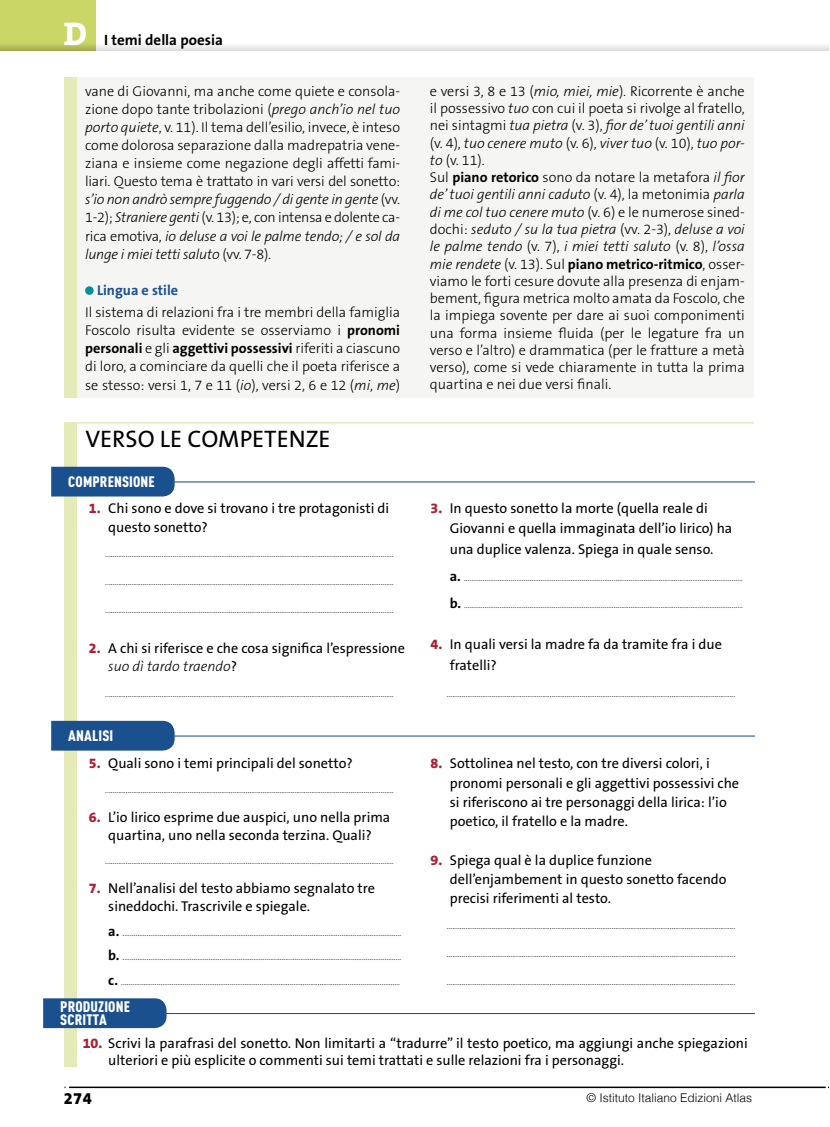
<style>
.page{position:relative;width:830px;height:1127px;background:#fff}
.page>*{position:absolute;margin:0;border:0;box-sizing:border-box;transform-origin:0 0}
.t1{font:24px "The Sans B5 Plain";color:#000}
.t2{font:800 16.5px "The Sans B8";color:#000}
.t3{font:900 condensed 15px/13.5px "DIN Pro";letter-spacing:.01em;color:#fff}
.t4{font:700 15px "The Sans B7";color:#000}
.t5{font:300 14.25px/17.2px "The Sans B3";color:#000;text-align:justify}
.t6{font:14.25px/19.2px "The Sans B5 Plain";color:#000}
.t7{font:300 12px "Helvetica";color:#000}
.t8{font:300 9px "The Sans B3";color:#000}
.s1{font-family:"The Serif B8";font-weight:800;font-size:33px;color:#fff}
.s2{font-style:italic}
.s3{font-family:"The Sans B7";font-weight:700;color:#1b508e}
.s4{font-family:"The Sans B7";font-weight:700}
.s5{font-family:"The Sans B8";font-weight:800;color:#a91f35}
.s6{font-family:"The Sans B3";font-weight:300;font-style:italic}
.s7{font-family:"The Sans B7";font-weight:700;font-size:14.25px}
</style>
<div class="page">
<div style="left:64px;top:77px;width:13px;height:321px;background:#e5ebb8"></div>
<div style="left:77px;top:77px;width:676px;height:321px;background:#f5f5f3"></div>
<div style="left:85px;top:286px;width:9px;height:9px;background:#008da2;border-radius:50%"></div>
<div style="left:64px;top:422px;width:13px;height:644px;background:#e5ebb8"></div>
<hr style="left:123px;top:481px;width:631px;height:1px;background:#1b508e">
<div style="left:51px;top:467px;width:123px;height:29px;background:#1b508e"></div>
<hr style="left:123px;top:1013px;width:631px;height:1px;background:#1b508e">
<div style="left:43px;top:998px;width:123px;height:30px;background:#1b508e"></div>
<hr style="left:123px;top:735px;width:631px;height:1px;background:#1b508e">
<div style="left:51px;top:721px;width:123px;height:29px;background:#1b508e"></div>
<hr style="left:64px;top:422px;width:689px;height:2px;background:#e5ebb8">
<hr style="left:69px;top:1086px;width:756px;height:2px;background:#000">
<div style="left:96px;top:43px;width:732px;height:8px;background:#ececec"></div>
<div style="left:0;top:0;width:96px;height:51px;background:#cad666"></div>
<svg style="left:0;top:45px;width:96px;height:6px"></svg>
<h3 class="t4" style="left:64px;top:32px;width:160px"><span class="s1">D</span> I temi della poesia</h3>
<p class="t5" style="left:85px;top:83px;width:316px;line-height:18.1px">vane di Giovanni, ma anche come quiete e consola&shy;zione dopo tante tribolazioni (<span class="s2">prego anch’io nel tuo porto quiete</span>, v. 11). Il tema dell’esilio, invece, è inteso come dolorosa separazione dalla madrepatria vene&shy;ziana e insieme come negazione degli affetti fami&shy;liari. Questo tema è trattato in vari versi del sonetto: <span class="s2">s’io non andrò sempre fuggendo / di gente in gente</span> (vv.<br>1-2); <span class="s2">Straniere genti</span> (v. 13); e, con intensa e dolente ca&shy;rica emotiva, <span class="s2">io deluse a voi le palme tendo; / e sol da lunge i miei tetti saluto</span> (vv. 7-8).</p>
<p class="t5" style="left:85px;top:280px;width:316px;line-height:22.4px;text-indent:12px"><span class="s3">Lingua e stile<br></span>Il sistema di relazioni fra i tre membri della famiglia</p>
<p class="t5" style="left:85px;top:322px;width:316px;line-height:18.1px">Foscolo risulta evidente se osserviamo i <span class="s4">pronomi personali</span> e gli <span class="s4">aggettivi possessivi</span> riferiti a ciascuno di loro, a cominciare da quelli che il poeta riferisce a se stesso: versi 1, 7 e 11 (<span class="s2">io</span>), versi 2, 6 e 12 (<span class="s2">mi</span>, <span class="s2">me</span>)</p>
<p class="t1" style="left:85px;top:427px;width:247px">VERSO LE COMPETENZE</p>
<p class="t3" style="left:68px;top:475px;width:88px">COMPRENSIONE</p>
<p class="t6" style="left:108px;top:499px;width:282px;text-indent:-19px"><span class="s5">1.</span> Chi sono e dove si trovano i tre protagonisti di questo sonetto?</p>
<p class="t8" style="left:105px;top:550px;width:290px">..........................................................................................................................................................</p>
<p class="t8" style="left:105px;top:577px;width:290px">..........................................................................................................................................................</p>
<p class="t8" style="left:105px;top:605px;width:290px">..........................................................................................................................................................</p>
<p class="t6" style="left:108px;top:639px;width:298px;text-indent:-19px"><span class="s5">2.</span> A chi si riferisce e che cosa significa l’espressione <span class="s6">suo dì tardo traendo</span>?</p>
<p class="t8" style="left:105px;top:689px;width:290px">..........................................................................................................................................................</p>
<p class="t3" style="left:68px;top:729px;width:46px">ANALISI</p>
<p class="t6" style="left:89px;top:755px;width:265px"><span class="s5">5.</span> Quali sono i temi principali del sonetto?</p>
<p class="t8" style="left:105px;top:785px;width:290px">..........................................................................................................................................................</p>
<p class="t6" style="left:89px;top:808px;width:303px;line-height:18px;text-align:center"><span class="s5">6.</span> L’io lirico esprime due auspici, uno nella prima quartina, uno nella seconda terzina. Quali?</p>
<p class="t8" style="left:105px;top:857px;width:290px">..........................................................................................................................................................</p>
<p class="t6" style="left:108px;top:880px;width:268px;line-height:18px;text-indent:-19px"><span class="s5">7.</span> Nell’analisi del testo abbiamo segnalato tre sineddochi. Trascrivile e spiegale.</p>
<p class="t8" style="left:108px;top:928px;width:294px"><span class="s7">a.</span> .……………………………………………………………………...........................................………………………</p>
<p class="t8" style="left:108px;top:953px;width:294px"><span class="s7">b.</span> .……………………………………………………………………...........................................………………………</p>
<p class="t8" style="left:108px;top:977px;width:293px"><span class="s7">c.</span> .……………………………………………………………………...........................................………………………</p>
<p class="t3" style="left:60px;top:999px;width:71px">PRODUZIONE<br>SCRITTA</p>
<p class="t5" style="left:429px;top:83px;width:316px;text-align:left">e versi 3, 8 e 13 (<span class="s2">mio, miei, mie</span>). Ricorrente è anche il possessivo <span class="s2">tuo</span> con cui il poeta si rivolge al fratello, nei sintagmi <span class="s2">tua pietra</span> (v. 3), <span class="s2">fior de’ tuoi gentili anni </span>(v. 4), <span class="s2">tuo cenere muto</span> (v. 6), <span class="s2">viver tuo</span> (v. 10), <span class="s2">tuo por&shy;to</span> (v. 11).<br>Sul <span class="s4">piano retorico</span> sono da notare la metafora <span class="s2">il fior de’ tuoi gentili anni caduto</span> (v. 4), la metonimia <span class="s2">parla di me col tuo cenere muto</span> (v. 6) e le numerose sined&shy;dochi: <span class="s2">seduto / su la tua pietra</span> (vv. 2-3), <span class="s2">deluse a voi le palme tendo</span> (v. 7), <span class="s2">i miei tetti saluto</span> (v. 8), <span class="s2">l’ossa mie rendete</span> (v. 13). Sul <span class="s4">piano metrico-ritmico</span>, osser&shy;viamo le forti cesure dovute alla presenza di enjam&shy;bement, figura metrica molto amata da Foscolo, che la impiega sovente per dare ai suoi componimenti una forma insieme fluida (per le legature fra un verso e l’altro) e drammatica (per le fratture a metà verso), come si vede chiaramente in tutta la prima quartina e nei due versi finali.</p>
<p class="t6" style="left:449px;top:499px;width:284px;line-height:20.5px;text-indent:-19px"><span class="s5">3.</span> In questo sonetto la morte (quella reale di<br>Giovanni e quella immaginata dell’io lirico) ha una duplice valenza. Spiega in quale senso.</p>
<p class="t8" style="left:449px;top:573px;width:294px"><span class="s7">a.</span> .……………………………………………………………………...........................................………………………</p>
<p class="t8" style="left:449px;top:601px;width:294px"><span class="s7">b.</span> .……………………………………………………………………...........................................………………………</p>
<p class="t6" style="left:449px;top:635px;width:273px;line-height:20.5px;text-indent:-19px"><span class="s5">4.</span> In quali versi la madre fa da tramite fra i due fratelli?</p>
<p class="t8" style="left:446px;top:689px;width:290px">..........................................................................................................................................................</p>
<p class="t6" style="left:449px;top:755px;width:291px;text-indent:-19px"><span class="s5">8.</span> Sottolinea nel testo, con tre diversi colori, i pronomi personali e gli aggettivi possessivi che si riferiscono ai tre personaggi della lirica: l’io poetico, il fratello e la madre.</p>
<p class="t6" style="left:449px;top:851px;width:278px;text-indent:-19px"><span class="s5">9.</span> Spiega qual è la duplice funzione dell’enjambement in questo sonetto facendo precisi riferimenti al testo.</p>
<p class="t8" style="left:446px;top:921px;width:290px">..........................................................................................................................................................</p>
<p class="t8" style="left:446px;top:949px;width:290px">..........................................................................................................................................................</p>
<p class="t8" style="left:446px;top:977px;width:290px">..........................................................................................................................................................</p>
<p class="t6" style="left:108px;top:1035px;width:640px;line-height:17.2px;text-indent:-26px"><span class="s5">10.</span> Scrivi la parafrasi del sonetto. Non limitarti a “tradurre” il testo poetico, ma aggiungi anche spiegazioni ulteriori e più esplicite o commenti sui temi trattati e sulle relazioni fra i personaggi.</p>
<p class="t2" style="left:64px;top:1089px;width:29px">274</p>
<p class="t7" style="left:586px;top:1087px;width:167px">© Istituto Italiano Edizioni Atlas</p>
</div>
